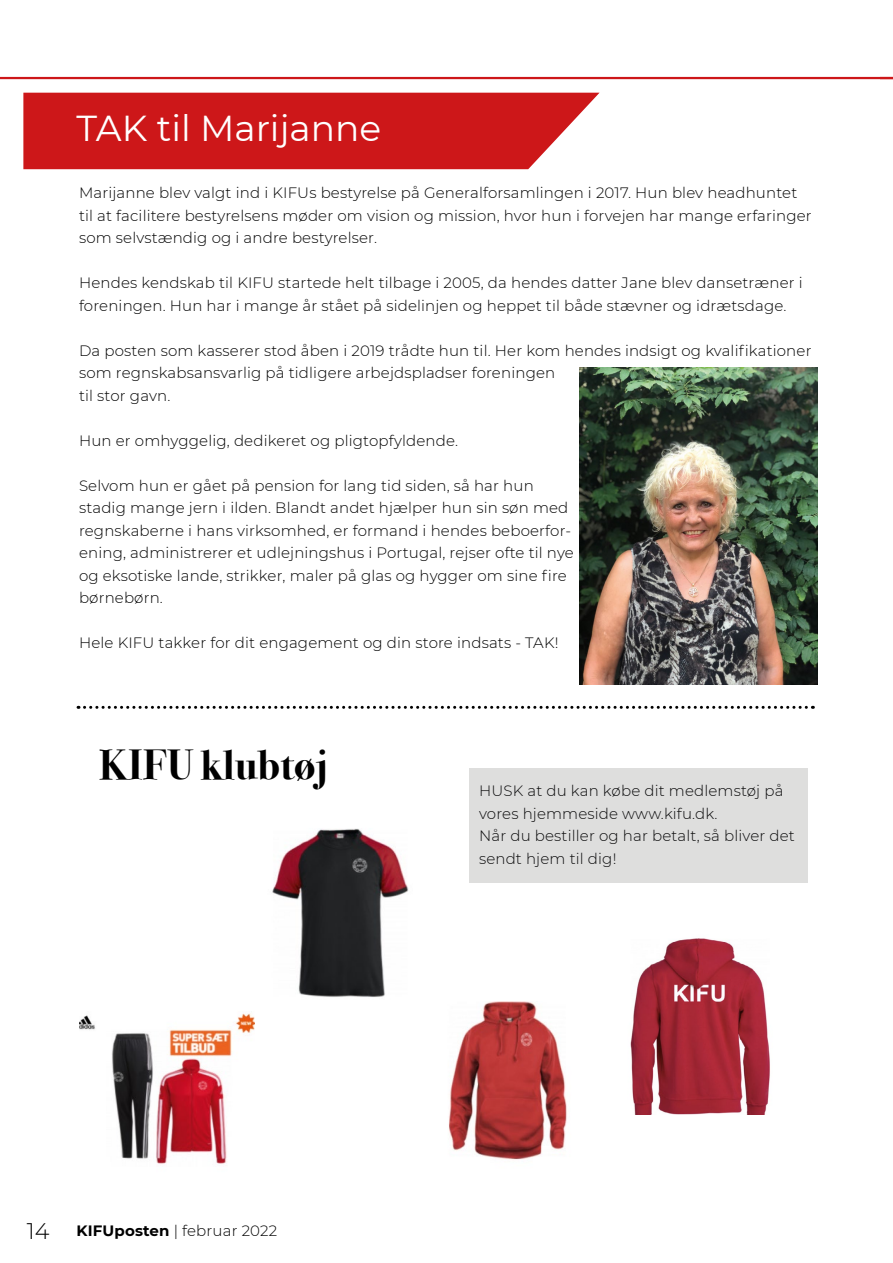
<style>
.page{position:relative;width:893px;height:1263px;background:#fff}
.page>*{position:absolute;margin:0;border:0;box-sizing:border-box;transform-origin:0 0}
.t1{font:700 42px "Bodoni Svty Two ITCTT";letter-spacing:.01em;color:#000}
.t2{font:36px "Montserrat";color:#fff}
.t3{font:300 15px/22.5px "Montserrat";letter-spacing:.01em;color:#000}
.s1{font-size:22.5px}
.s2{font-weight:700}
</style>
<div class="page">
<hr style="left:0;top:77px;width:893px;height:2px;background:#cd1719">
<div style="left:23px;top:93px;width:576px;height:76px;background:#cd1719"></div>
<svg style="left:78px;top:706px;width:728px;height:3px"></svg>
<img style="left:580px;top:367px;width:238px;height:317px">
<div style="left:469px;top:768px;width:338px;height:114px;background:#dededd"></div>
<img style="left:449px;top:1001px;width:118px;height:159px">
<img style="left:630px;top:938px;width:140px;height:176px">
<img style="left:79px;top:1013px;width:175px;height:151px">
<img style="left:272px;top:828px;width:137px;height:169px">
<h2 class="t2" style="left:77px;top:104px;width:306px">TAK til Marijanne</h2>
<p class="t3" style="left:79px;top:181px;width:734px">Marijanne blev valgt ind i KIFUs bestyrelse på Generalforsamlingen i 2017. Hun blev headhuntet til at facilitere bestyrelsens møder om vision og mission, hvor hun i forvejen har mange erfaringer som selvstændig og i andre bestyrelser.</p>
<p class="t3" style="left:79px;top:271px;width:725px">Hendes kendskab til KIFU startede helt tilbage i 2005, da hendes datter Jane blev dansetræner i foreningen. Hun har i mange år stået på sidelinjen og heppet til både stævner og idrætsdage.</p>
<p class="t3" style="left:79px;top:339px;width:734px">Da posten som kasserer stod åben i 2019 trådte hun til. Her kom hendes indsigt og kvalifikationer som regnskabsansvarlig på tidligere arbejdspladser foreningen<br>til stor gavn.</p>
<p class="t3" style="left:79px;top:429px;width:381px">Hun er omhyggelig, dedikeret og pligtopfyldende.</p>
<p class="t3" style="left:79px;top:474px;width:496px">Selvom hun er gået på pension for lang tid siden, så har hun stadig mange jern i ilden. Blandt andet hjælper hun sin søn med regnskaberne i hans virksomhed, er formand i hendes beboerfor&shy;ening, administrerer et udlejningshus i Portugal, rejser ofte til nye og eksotiske lande, strikker, maler på glas og hygger om sine fire børnebørn.</p>
<p class="t3" style="left:79px;top:631px;width:481px">Hele KIFU takker for dit engagement og din store indsats - TAK!</p>
<h1 class="t1" style="left:99px;top:730px;width:230px">KIFU klubtøj</h1>
<p class="t3" style="left:27px;top:1219px;width:252px"><span class="s1">14</span> <span class="s2">KIFUposten</span> | februar 2022</p>
<p class="t3" style="left:479px;top:779px;width:317px">HUSK at du kan købe dit medlemstøj på vores hjemmeside www.kifu.dk.<br>Når du bestiller og har betalt, så bliver det sendt hjem til dig!</p>
</div>
